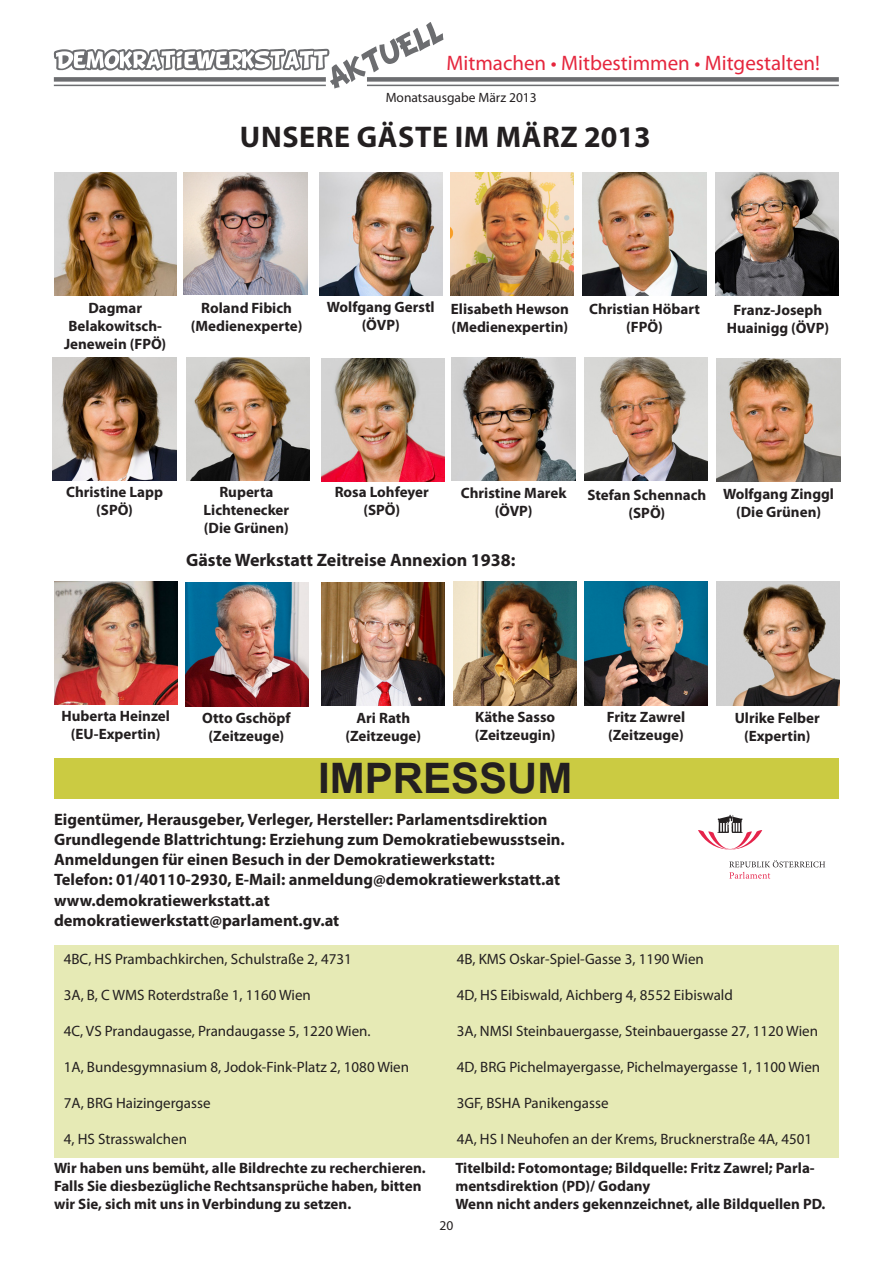
<style>
.page{position:relative;width:893px;height:1263px;background:#fff}
.page>*{position:absolute;margin:0;border:0;box-sizing:border-box;transform-origin:0 0}
.t1{font:700 42px "Arial";color:#231f20}
.t2{font:700 30px "Myriad Pro";letter-spacing:.02em;color:#231f20}
.t3{font:21px "Myriad Pro";color:#e5263d}
.t4{font:700 18px "Myriad Pro";color:#231f20}
.t5{font:700 16.5px "Myriad Pro";color:#231f20}
.t6{font:700 15px/18px "Myriad Pro";color:#231f20;text-align:center}
.t7{font:15px "Myriad Pro";color:#231f20}
.t8{font:13.5px "Myriad Pro";color:#231f20}
</style>
<div class="page">
<div style="left:367px;top:77px;width:472px;height:5px;background:#6c6d70"></div>
<hr style="left:367px;top:85px;width:472px;height:1px;background:#6c6d70">
<svg style="left:54px;top:22px;width:389px;height:67px"></svg>
<div style="left:54px;top:945px;width:785px;height:213px;background:#e6eab5"></div>
<svg style="left:729px;top:860px;width:96px;height:19px"></svg>
<svg style="left:698px;top:815px;width:64px;height:34px"></svg>
<div style="left:54px;top:758px;width:785px;height:40px;background:#cbcb42"></div>
<img style="left:583px;top:172px;width:123px;height:124px">
<img style="left:186px;top:357px;width:123px;height:123px">
<img style="left:54px;top:172px;width:123px;height:124px">
<img style="left:184px;top:172px;width:123px;height:122px">
<img style="left:319px;top:172px;width:123px;height:124px">
<img style="left:321px;top:358px;width:123px;height:124px">
<img style="left:451px;top:172px;width:123px;height:124px">
<img style="left:716px;top:172px;width:122px;height:124px">
<img style="left:53px;top:357px;width:123px;height:123px">
<img style="left:452px;top:357px;width:123px;height:123px">
<img style="left:585px;top:357px;width:123px;height:123px">
<img style="left:717px;top:358px;width:123px;height:124px">
<img style="left:585px;top:582px;width:123px;height:123px">
<img style="left:185px;top:583px;width:123px;height:123px">
<img style="left:454px;top:582px;width:123px;height:123px">
<img style="left:716px;top:582px;width:124px;height:123px">
<img style="left:322px;top:582px;width:123px;height:124px">
<img style="left:54px;top:581px;width:123px;height:123px">
<h3 class="t3" style="left:446px;top:50px;width:375px">Mitmachen • Mitbestimmen • Mitgestalten!</h3>
<p class="t8" style="left:386px;top:89px;width:153px">Monatsausgabe März 2013</p>
<p class="t2" style="left:240px;top:117px;width:412px">UNSERE GÄSTE IM MÄRZ 2013</p>
<p class="t6" style="left:64px;top:299px;width:104px">Dagmar<br>Belakowitsch-<br>Jenewein (FPÖ)</p>
<p class="t6" style="left:191px;top:299px;width:113px">Roland Fibich (Medienexperte)</p>
<p class="t6" style="left:327px;top:298px;width:109px">Wolfgang Gerstl (ÖVP)</p>
<p class="t6" style="left:451px;top:300px;width:120px;text-align:left">Elisabeth Hewson (Medienexpertin)</p>
<p class="t6" style="left:589px;top:300px;width:112px">Christian Höbart (FPÖ)</p>
<p class="t6" style="left:727px;top:301px;width:104px">Franz-Joseph<br>Huainigg (ÖVP)</p>
<p class="t6" style="left:66px;top:483px;width:98px">Christine Lapp (SPÖ)</p>
<p class="t6" style="left:204px;top:483px;width:87px">Ruperta<br>Lichtenecker</p>
<p class="t6" style="left:204px;top:519px;width:87px">(Die Grünen)</p>
<p class="t6" style="left:335px;top:483px;width:96px">Rosa Lohfeyer</p>
<p class="t6" style="left:363px;top:501px;width:38px">(SPÖ)</p>
<p class="t6" style="left:461px;top:484px;width:107px">Christine Marek (ÖVP)</p>
<p class="t6" style="left:587px;top:486px;width:120px">Stefan Schennach (SPÖ)</p>
<p class="t6" style="left:723px;top:484px;width:112px">Wolfgang Zinggl (Die Grünen)</p>
<p class="t4" style="left:186px;top:548px;width:331px">Gäste Werkstatt Zeitreise Annexion 1938:</p>
<p class="t6" style="left:61px;top:707px;width:110px">Huberta Heinzel</p>
<p class="t6" style="left:71px;top:725px;width:91px">(EU-Expertin)</p>
<p class="t6" style="left:202px;top:708px;width:90px">Otto Gschöpf (Zeitzeuge)</p>
<p class="t6" style="left:475px;top:707px;width:82px">Käthe Sasso</p>
<p class="t6" style="left:356px;top:709px;width:55px">Ari Rath</p>
<p class="t6" style="left:345px;top:727px;width:77px">(Zeitzeuge)</p>
<p class="t6" style="left:475px;top:725px;width:82px">(Zeitzeugin)</p>
<p class="t1" style="left:318px;top:751px;width:256px">IMPRESSUM</p>
<p class="t6" style="left:607px;top:707px;width:80px;text-align:left">Fritz Zawrel (Zeitzeuge)</p>
<p class="t6" style="left:735px;top:708px;width:87px">Ulrike Felber (Expertin)</p>
<p class="t5" style="left:54px;top:809px;width:495px">Eigentümer, Herausgeber, Verleger, Hersteller: Parlamentsdirektion</p>
<p class="t5" style="left:54px;top:828px;width:512px">Grundlegende Blattrichtung: Erziehung zum Demokratiebewusstsein.</p>
<p class="t5" style="left:54px;top:848px;width:442px">Anmeldungen für einen Besuch in der Demokratiewerkstatt:</p>
<p class="t5" style="left:54px;top:868px;width:507px">Telefon: 01/40110-2930, E-Mail: anmeldung@demokratiewerkstatt.at</p>
<p class="t5" style="left:54px;top:890px;width:217px">www.demokratiewerkstatt.at</p>
<p class="t5" style="left:54px;top:909px;width:287px">demokratiewerkstatt@parlament.gv.at</p>
<p class="t7" style="left:64px;top:949px;width:289px">4BC, HS Prambachkirchen, Schulstraße 2, 4731</p>
<p class="t7" style="left:64px;top:985px;width:249px">3A, B, C WMS Roterdstraße 1, 1160 Wien</p>
<p class="t7" style="left:64px;top:1021px;width:308px">4C, VS Prandaugasse, Prandaugasse 5, 1220 Wien.</p>
<p class="t7" style="left:64px;top:1057px;width:347px">1A, Bundesgymnasium 8, Jodok-Fink-Platz 2, 1080 Wien</p>
<p class="t7" style="left:64px;top:1093px;width:148px">7A, BRG Haizingergasse</p>
<p class="t7" style="left:64px;top:1129px;width:125px">4, HS Strasswalchen</p>
<p class="t7" style="left:457px;top:949px;width:249px">4B, KMS Oskar-Spiel-Gasse 3, 1190 Wien</p>
<p class="t7" style="left:457px;top:985px;width:278px">4D, HS Eibiswald, Aichberg 4, 8552 Eibiswald</p>
<p class="t7" style="left:457px;top:1021px;width:363px">3A, NMSI Steinbauergasse, Steinbauergasse 27, 1120 Wien</p>
<p class="t7" style="left:457px;top:1057px;width:365px">4D, BRG Pichelmayergasse, Pichelmayergasse 1, 1100 Wien</p>
<p class="t7" style="left:457px;top:1093px;width:153px">3GF, BSHA Panikengasse</p>
<p class="t7" style="left:457px;top:1129px;width:357px">4A, HS I Neuhofen an der Krems, Brucknerstraße 4A, 4501</p>
<p class="t6" style="left:54px;top:1158px;width:373px;text-align:left">Wir haben uns bemüht, alle Bildrechte zu recherchieren.<br>Falls Sie diesbezügliche Rechtsansprüche haben, bitten wir Sie, sich mit uns in Verbindung zu setzen.</p>
<p class="t6" style="left:455px;top:1158px;width:361px;text-align:left">Titelbild: Fotomontage; Bildquelle: Fritz Zawrel; Parla&shy;mentsdirektion (PD)/ Godany</p>
<p class="t6" style="left:455px;top:1194px;width:371px">Wenn nicht anders gekennzeichnet, alle Bildquellen PD.</p>
<p class="t8" style="left:440px;top:1217px;width:15px">20</p>
</div>
